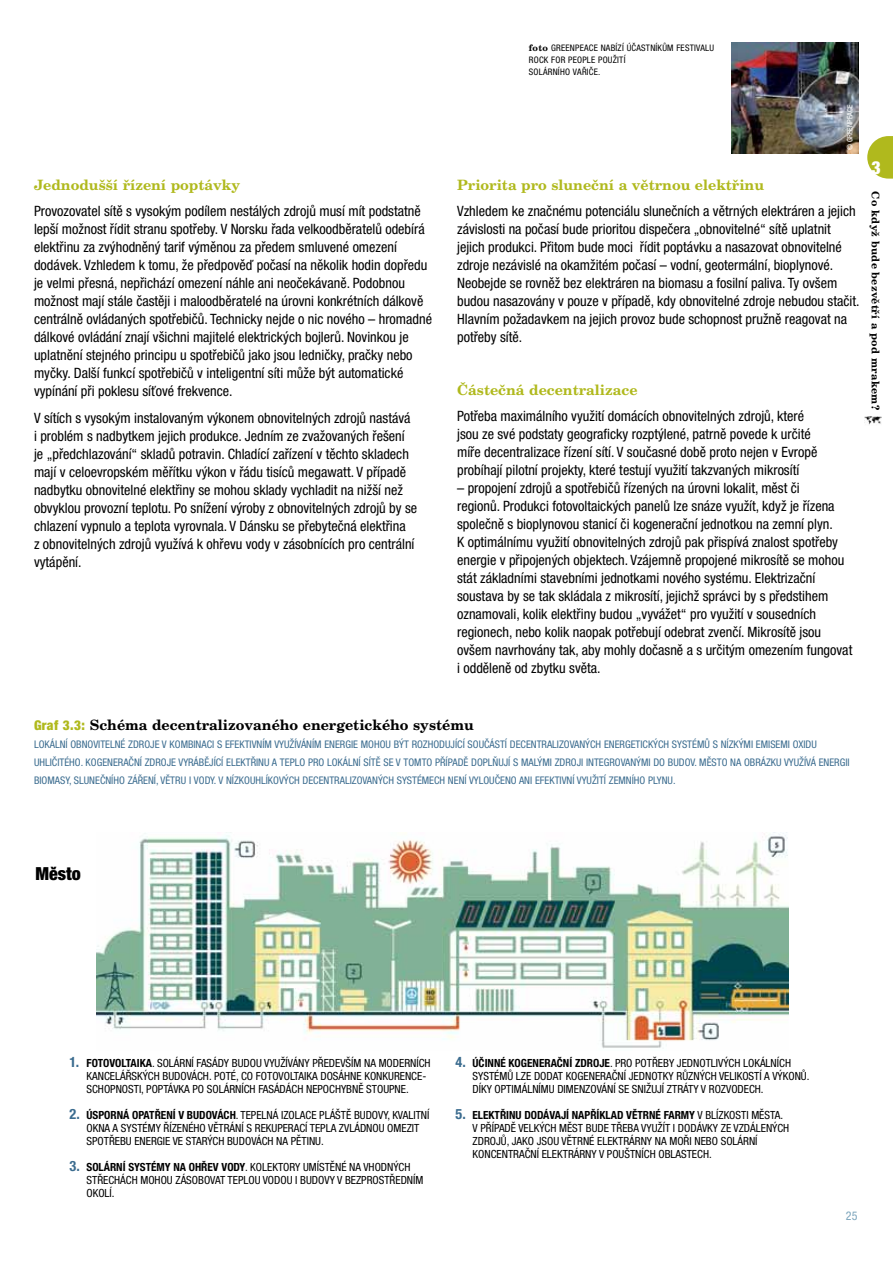
<style>
.page{position:relative;width:893px;height:1263px;background:#fff}
.page>*{position:absolute;margin:0;border:0;box-sizing:border-box;transform-origin:0 0}
.t1{font:900 condensed 18px "Helvetica Neue LT Pro";color:#000}
.t2{font:900 condensed 18px "Helvetica Neue LT Pro";color:#fff}
.t3{font:condensed 14.25px/18px "Helvetica Neue LT Pro";color:#000}
.t4{font:700 14.25px "New Century Schlbk CE";color:#b0b91d}
.t5{font:700 14.25px "New Century Schlbk CE";color:#000}
.t6{font:condensed 12px "Helvetica Neue LT Pro";color:#7ca5bc}
.t7{font:condensed 11.25px/12.9px "Helvetica Neue LT Pro";color:#000}
.t8{font:700 condensed 11.25px "Helvetica Neue LT Pro";color:#000}
.t9{font:condensed 10.5px/18px "Helvetica Neue LT Pro";color:#3b6c8f}
.t10{font:700 10.5px "New Century Schlbk CE";letter-spacing:.025em;color:#000}
.t11{font:condensed 9px/12px "Helvetica Neue LT Pro";letter-spacing:.025em;color:#000}
.t12{font:condensed 7.5px "Helvetica Neue LT Pro";color:#fff}
.s1{font-family:"New Century Schlbk CE";font-weight:700;font-stretch:normal}
.s2{font-family:"Helvetica Neue LT Pro";font-weight:900;font-stretch:condensed;font-size:13.5px;color:#b0b91d}
.s3{font-size:14.25px;color:#3b6c8f}
.s4{font-weight:400}
.s5{font-weight:700}
</style>
<div class="page">
<img style="left:731px;top:43px;width:128px;height:110px">
<img style="left:96px;top:833px;width:692px;height:216px">
<img style="left:865px;top:417px;width:17px;height:8px">
<svg style="left:867px;top:136px;width:26px;height:43px"></svg>
<p class="t4" style="left:34px;top:176px;width:208px">Jednodušší řízení poptávky</p>
<p class="t3" style="left:34px;top:202px;width:400px">Provozovatel sítě s vysokým podílem nestálých zdrojů musí mít podstatně lepší možnost řídit stranu spotřeby. V Norsku řada velkoodběratelů odebírá elektřinu za zvýhodněný tarif výměnou za předem smluvené omezení dodávek. Vzhledem k tomu, že předpověď počasí na několik hodin dopředu je velmi přesná, nepřichází omezení náhle ani neočekávaně. Podobnou možnost mají stále častěji i maloodběratelé na úrovni konkrétních dálkově centrálně ovládaných spotřebičů. Technicky nejde o nic nového – hromadné dálkové ovládání znají všichni majitelé elektrických bojlerů. Novinkou je uplatnění stejného principu u spotřebičů jako jsou ledničky, pračky nebo myčky. Další funkcí spotřebičů v inteligentní síti může být automatické vypínání při poklesu síťové frekvence.</p>
<p class="t3" style="left:34px;top:408px;width:385px">V sítích s vysokým instalovaným výkonem obnovitelných zdrojů nastává<br>i problém s nadbytkem jejich produkce. Jedním ze zvažovaných řešení je „předchlazování“ skladů potravin. Chladící zařízení v těchto skladech mají v celoevropském měřítku výkon v řádu tisíců megawatt. V případě nadbytku obnovitelné elektřiny se mohou sklady vychladit na nižší než obvyklou provozní teplotu. Po snížení výroby z obnovitelných zdrojů by se chlazení vypnulo a teplota vyrovnala. V Dánsku se přebytečná elektřina<br>z obnovitelných zdrojů využívá k ohřevu vody v zásobnících pro centrální vytápění.</p>
<p class="t11" style="left:529px;top:42px;width:187px"><span class="s1">foto</span> Greenpeace nabízí účastníkům festivalu<br>Rock for People</p>
<p class="t11" style="left:529px;top:54px;width:98px;text-indent:69px">použití solárního vařiče.</p>
<p class="t12" style="left:846px;top:150px;width:46px;rotate:-90deg">© greenpeace</p>
<p class="t4" style="left:457px;top:176px;width:308px">Priorita pro sluneční a větrnou elektřinu</p>
<p class="t3" style="left:457px;top:202px;width:404px">Vzhledem ke značnému potenciálu slunečních a větrných elektráren a jejich závislosti na počasí bude prioritou dispečera „obnovitelné“ sítě uplatnit jejich produkci. Přitom bude moci řídit poptávku a nasazovat obnovitelné zdroje nezávislé na okamžitém počasí – vodní, geotermální, bioplynové.<br>Neobejde se rovněž bez elektráren na biomasu a fosilní paliva. Ty ovšem budou nasazovány v pouze v případě, kdy obnovitelné zdroje nebudou stačit.<br>Hlavním požadavkem na jejich provoz bude schopnost pružně reagovat na potřeby sítě.</p>
<p class="t4" style="left:457px;top:380px;width:182px">Částečná decentralizace</p>
<p class="t3" style="left:457px;top:407px;width:362px">Potřeba maximálního využití domácích obnovitelných zdrojů, které jsou ze své podstaty geograficky rozptýlené, patrně povede k určité míře decentralizace řízení sítí. V současné době proto nejen v Evropě probíhají pilotní projekty, které testují využití takzvaných mikrosítí</p>
<p class="t3" style="left:457px;top:479px;width:397px">– propojení zdrojů a spotřebičů řízených na úrovni lokalit, měst či<br>regionů. Produkci fotovoltaických panelů lze snáze využít, když je řízena společně s bioplynovou stanicí či kogenerační jednotkou na zemní plyn.<br>K optimálnímu využití obnovitelných zdrojů pak přispívá znalost spotřeby energie v připojených objektech. Vzájemně propojené mikrosítě se mohou stát základními stavebními jednotkami nového systému. Elektrizační soustava by se tak skládala z mikrosítí, jejichž správci by s předstihem oznamovali, kolik elektřiny budou „vyvážet“ pro využití v sousedních regionech, nebo kolik naopak potřebují odebrat zvenčí. Mikrosítě jsou ovšem navrhovány tak, aby mohly dočasně a s určitým omezením fungovat i odděleně od zbytku světa.</p>
<p class="t2" style="left:871px;top:157px;width:11px">3</p>
<p class="t10" style="left:882px;top:191px;width:220px;rotate:90deg">Co když bude bezvětří a pod mrakem?</p>
<p class="t5" style="left:34px;top:716px;width:441px"><span class="s2">Graf 3.3:</span> Schéma decentralizovaného energetického systému</p>
<p class="t9" style="left:34px;top:735px;width:587px">Lokální obnovitelné zdroje v kombinaci s efektivním využíváním energ ie mohou být rozhodující součástí decentralizovaných energe</p>
<p class="t9" style="left:34px;top:735px;width:817px;text-indent:601px">tických systémů s nízkými em isem i oxidu uhličitého. Kogenerační zdroje vyrábějící elektřinu a teplo pro lokální sítě se v tomto případě doplňují s malými zdroji integrovanými do budov. Město na obrázku využívá energ ii biomasy, slunečního záření, větru i vody. V nízkouhlíkových decentralizovaných systémech není vyloučeno ani efektivní využití zem ního plynu.</p>
<p class="t1" style="left:36px;top:863px;width:47px">Město</p>
<p class="t7" style="left:87px;top:1057px;width:346px;text-indent:66px">. Solární fasády budou využívány především na moderních kancelářských budovách. Poté, co fotovoltaika dosáhne konkurence&shy;schopnosti, poptávka po solárních fasádách nepochybně stoupne.</p>
<p class="t8" style="left:69px;top:1108px;width:31px"><span class="s3">2.</span> ÚSPORN</p>
<p class="t8" style="left:123px;top:1108px;width:16px">Á OPAT</p>
<p class="t8" style="left:155px;top:1108px;width:92px">ŘENÍ VBUDOVÁCH <span class="s4">. Tepel</span></p>
<p class="t8" style="left:69px;top:1056px;width:29px"><span class="s3">1.</span> FOTOVOLTAIKA</p>
<p class="t7" style="left:87px;top:1109px;width:344px;text-indent:180px">ná izolace pláště budovy, kvalitní okna a systémy řízeného větrání s rekuperací tepla zvládnou omezit spotřebu energ ie ve starých budovách na pětinu.</p>
<p class="t8" style="left:69px;top:1160px;width:66px"><span class="s3">3.</span> SOLÁRN Í SYST</p>
<p class="t7" style="left:87px;top:1161px;width:337px;text-indent:65px"><span class="s5">ÉMY NA OHŘEV VODY</span>. Kolektory umístěné na vhodných střechách mohou zásobovat teplou vodou i budovy v bezprostředním okolí.</p>
<p class="t7" style="left:473px;top:1057px;width:338px;text-indent:84px"><span class="s5">ČNÍ ZDROJE</span>. Pro potřeby jednotlivých lokálních systémů lze dodat kogenerační jednotky různých velikostí a výkonů.<br>Díky optimálnímu dimenzování se snižují ztráty v rozvodech.</p>
<p class="t8" style="left:456px;top:1108px;width:29px"><span class="s3">5.</span> ELEKT</p>
<p class="t8" style="left:456px;top:1056px;width:61px"><span class="s3">4.</span> ÚČINNÉ KOGENERA</p>
<p class="t7" style="left:473px;top:1109px;width:318px;text-indent:27px"><span class="s5">ŘINU DODÁVAJÍ NAPŘÍKLAD VĚTRN É FARMY</span> v blízkosti města.<br>V případě velkých měst bude třeba využít i dodávky ze vzdálených zdrojů, jako jsou větrné elektrárny na moři nebo solární koncentrační elektrárny v pouštních oblastech.</p>
<p class="t6" style="left:846px;top:1209px;width:13px">25</p>
</div>
